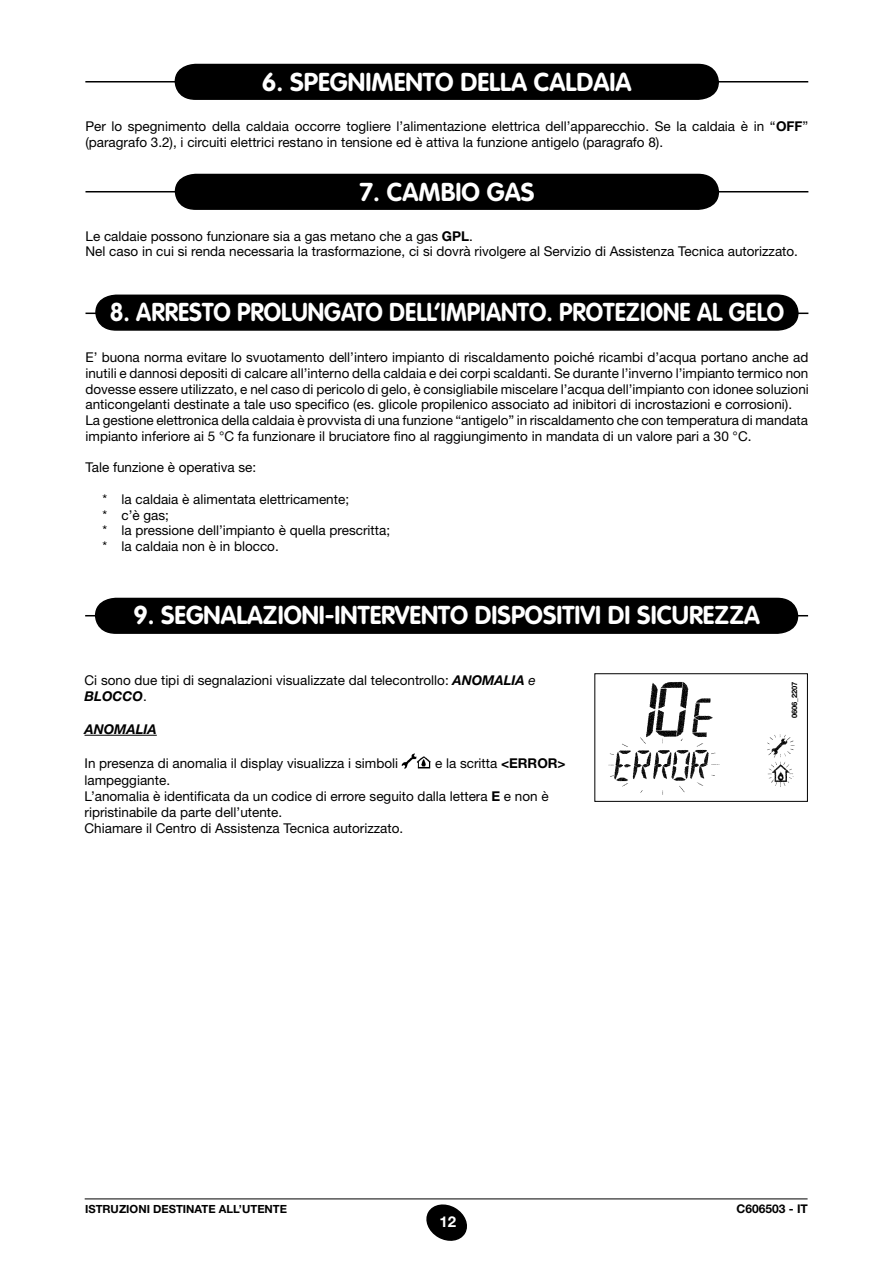
<style>
.page{position:relative;width:893px;height:1263px;background:#fff}
.page>*{position:absolute;margin:0;border:0;box-sizing:border-box;transform-origin:0 0}
.t1{font:700 25.5px "VAG Rounded Std";color:#fff}
.t2{font:700 25.5px "VAG Rounded Std";color:#fff;scale:.94 1}
.t3{font:700 15px "Helvetica Neue LT Std";color:#fff}
.t4{font:13.5px/15.8px "Helvetica Neue LT Std";color:#000}
.t5{font:italic 700 13.5px "Helvetica Neue LT Std";color:#000}
.t6{font:700 13.5px "Helvetica Neue LT Std";color:#000}
.t7{font:700 12px "Helvetica Neue LT Std";color:#000}
.t8{font:700 11.25px "Helvetica Neue LT Std";color:#000}
.t9{font:700 7.5px "Helvetica Neue LT Std";color:#000}
.s1{font-weight:700}
.s2{font-weight:700;font-style:italic}
.s3{font-weight:400}
.s4{font-weight:400;font-style:normal}
</style>
<div class="page">
<svg style="left:426px;top:1204px;width:41px;height:37px"></svg>
<hr style="left:85px;top:1198px;width:723px;height:1px;background:#000">
<svg style="left:174px;top:63px;width:546px;height:37px;background:#0a0a0a"></svg>
<hr style="left:692px;top:81px;width:116px;height:1px;background:#000">
<hr style="left:85px;top:81px;width:116px;height:1px;background:#000">
<hr style="left:85px;top:735px;width:72px;height:1px;background:#000">
<img style="left:402px;top:753px;width:29px;height:16px">
<svg style="left:85px;top:597px;width:723px;height:37px;background:#0f0f0f"></svg>
<img style="left:608px;top:681px;width:187px;height:114px">
<div style="left:594px;top:673px;width:214px;height:129px;border:1px solid #000"></div>
<svg style="left:174px;top:173px;width:546px;height:37px;background:#0a0a0a"></svg>
<hr style="left:692px;top:191px;width:116px;height:1px;background:#000">
<hr style="left:85px;top:191px;width:116px;height:1px;background:#000">
<svg style="left:86px;top:294px;width:722px;height:37px;background:#0f0f0f"></svg>
<h1 class="t1" style="left:262px;top:67px;width:371px">6. SPEGNIMENTO DELLA CALDAIA</h1>
<p class="t4" style="left:85px;top:118px;width:724px;line-height:16.2px">Per lo spegnimento della caldaia occorre togliere l’alimentazione elettrica dell’apparecchio. Se la caldaia è in “<span class="s1">OFF</span>” (paragrafo 3.2), i circuiti elettrici restano in tensione ed è attiva la funzione antigelo (paragrafo 8).</p>
<h1 class="t1" style="left:359px;top:177px;width:176px">7. CAMBIO GAS</h1>
<p class="t4" style="left:85px;top:228px;width:714px">Le caldaie possono funzionare sia a gas metano che a gas <span class="s1">GPL</span>.<br>Nel caso in cui si renda necessaria la trasformazione, ci si dovrà rivolgere al Servizio di Assistenza Tecnica autorizzato.</p>
<h1 class="t2" style="left:110px;top:297px;width:719px">8. ARRESTO PROLUNGATO DELL’IMPIANTO. PROTEZIONE AL GELO</h1>
<p class="t4" style="left:86px;top:349px;width:725px">E’ buona norma evitare lo svuotamento dell’intero impianto di riscaldamento poiché ricambi d’acqua portano anche ad inutili e dannosi depositi di calcare all’interno della caldaia e dei corpi scaldanti. Se durante l’inverno l’impianto termico non dovesse essere utilizzato, e nel caso di pericolo di gelo, è consigliabile miscelare l’acqua dell’impianto con idonee soluzioni anticongelanti destinate a tale uso specifico (es. glicole propilenico associato ad inibitori di incrostazioni e corrosioni).<br>La gestione elettronica della caldaia è provvista di una funzione “antigelo” in riscaldamento che con temperatura di mandata impianto inferiore ai 5 °C fa funzionare il bruciatore fino al raggiungimento in mandata di un valore pari a 30 °C.</p>
<p class="t4" style="left:86px;top:459px;width:172px">Tale funzione è operativa se:</p>
<p class="t4" style="left:103px;top:491px;width:289px">* la caldaia è alimentata elettricamente;<br>* c’è gas;<br>* la pressione dell’impianto è quella prescritta; * la caldaia non è in blocco.</p>
<h1 class="t1" style="left:133px;top:600px;width:628px">9. SEGNALAZIONI-INTERVENTO DISPOSITIVI DI SICUREZZA</h1>
<p class="t4" style="left:85px;top:672px;width:380px">Ci sono due tipi di segnalazioni visualizzate dal telecontrollo: <span class="s2">ANO</span></p>
<p class="t5" style="left:482px;top:672px;width:55px">MALIA <span class="s3">e</span></p>
<p class="t5" style="left:85px;top:688px;width:64px">BLOCCO<span class="s4">.</span></p>
<p class="t5" style="left:85px;top:721px;width:12px">ANO</p>
<p class="t5" style="left:114px;top:721px;width:37px">MALIA</p>
<p class="t4" style="left:85px;top:755px;width:315px">In presenza di anomalia il display visualizza i simboli</p>
<p class="t4" style="left:435px;top:755px;width:85px">e la scritta <span class="s1">&lt;ERROR</span></p>
<p class="t6" style="left:558px;top:755px;width:10px">&gt;</p>
<p class="t4" style="left:85px;top:771px;width:466px;line-height:16.2px">lampeggiante.<br>L’anomalia è identificata da un codice di errore seguito dalla lettera <span class="s1">E</span> e non è ripristinabile da parte dell’utente.<br>Chiamare il Centro di Assistenza Tecnica autorizzato.</p>
<p class="t9" style="left:790px;top:718px;width:39px;rotate:-90deg">0606_2207</p>
<p class="t8" style="left:85px;top:1202px;width:166px">ISTRUZIONI DESTINATE ALL’UTENTE</p>
<p class="t7" style="left:737px;top:1202px;width:73px">C606503 - IT</p>
<p class="t3" style="left:439px;top:1212px;width:18px">12</p>
</div>
